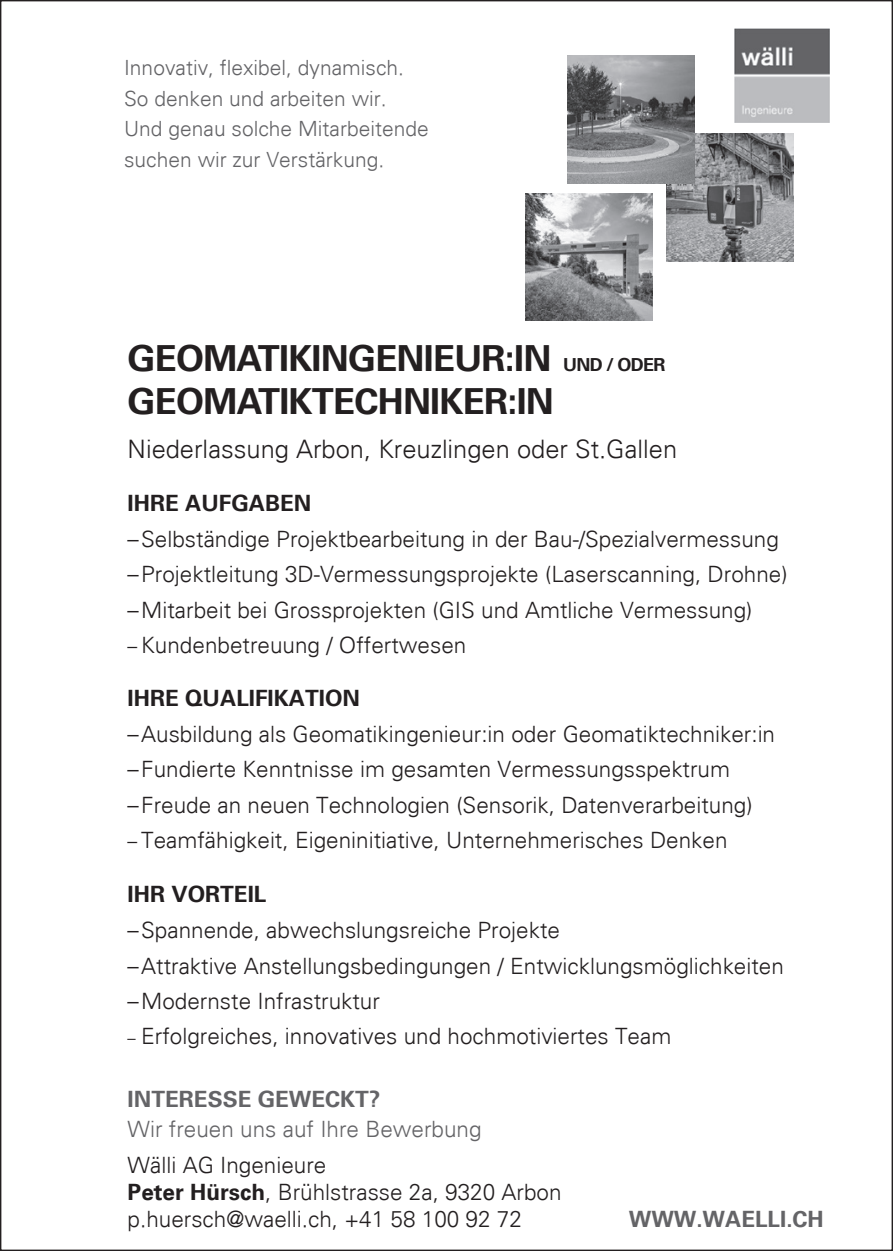
<style>
.page{position:relative;width:893px;height:1251px;background:#fff}
.page>*{position:absolute;margin:0;border:0;box-sizing:border-box;transform-origin:0 0}
.t1{font:700 36.05px/42.7px "Univers 65";letter-spacing:-.02em;color:#231f20}
.t2{font:300 25.55px "Univers 45";color:#231f20}
.t3{font:300 22.4px/35.4px "Univers 45";color:#231f20}
.t4{font:700 22.4px "Univers 65";color:#231f20}
.t5{font:700 22.4px "Univers 65";color:#646467}
.t6{font:300 22.4px "Univers 45";color:#646467}
.t7{font:300 21px/30.4px "Univers 45";color:#646467}
.s1{font-size:17.85px}
.s2{font-size:19.6px}
.s3{font-size:16.45px}
.s4{font-family:"Univers 65";font-weight:700}
</style>
<div class="page">
<img style="left:525px;top:193px;width:128px;height:128px">
<img style="left:734px;top:29px;width:96px;height:94px">
<img style="left:666px;top:133px;width:127px;height:128px">
<img style="left:567px;top:56px;width:127px;height:127px">
<p class="t7" style="left:124px;top:52px;width:306px">Innovativ, flexibel, dynamisch.<br>So denken und arbeiten wir.<br>Und genau solche Mitarbeitende suchen wir zur Verstärkung.</p>
<h1 class="t1" style="left:128px;top:337px;width:539px">GEOMATIKINGENIEUR:IN <span class="s1">UND / ODER<br></span>GEOMATIKTECHNIKER:IN</h1>
<p class="t2" style="left:128px;top:433px;width:551px">Niederlassung Arbon, Kreuzlingen oder St.Gallen</p>
<p class="t4" style="left:128px;top:490px;width:185px">IHRE AUFGABEN</p>
<p class="t3" style="left:128px;top:521px;width:661px">–Selbständige Projektbearbeitung in der Bau-/Spezialvermessung –Projektleitung 3D-Vermessungsprojekte (Laserscanning, Drohne) –Mitarbeit bei Grossprojekten (GIS und Amtliche Vermessung)</p>
<p class="t3" style="left:128px;top:627px;width:340px"><span class="s2">–</span> Kundenbetreuung / Offertwesen</p>
<p class="t4" style="left:128px;top:684px;width:234px">IHRE QUALIFIKATION</p>
<p class="t3" style="left:128px;top:716px;width:649px">–Ausbildung als Geomatikingenieur:in oder Geomatiktechniker:in –Fundierte Kenntnisse im gesamten Vermessungsspektrum –Freude an neuen Technologien (Sensorik, Datenverarbeitung)</p>
<p class="t3" style="left:128px;top:822px;width:601px"><span class="s2">–</span> Teamfähigkeit, Eigeninitiative, Unternehmerisches Denken</p>
<p class="t4" style="left:128px;top:880px;width:140px">IHR VORTEIL</p>
<p class="t3" style="left:128px;top:912px;width:658px">–Spannende, abwechslungsreiche Projekte<br>–Attraktive Anstellungsbedingungen / Entwicklungsmöglichkeiten –Modernste Infrastruktur</p>
<p class="t3" style="left:128px;top:1018px;width:545px"><span class="s3">–</span> Erfolgreiches, innovatives und hochmotiviertes Team</p>
<p class="t5" style="left:128px;top:1085px;width:254px">INTERESSE GEWECKT?</p>
<p class="t6" style="left:128px;top:1114px;width:355px">Wir freuen uns auf Ihre Bewerbung</p>
<p class="t3" style="left:128px;top:1151px;width:435px;line-height:27.3px">Wälli AG Ingenieure<br><span class="s4">Peter Hürsch</span>, Brühlstrasse 2a, 9320 Arbon p.huersch@waelli.ch, +41 58 100 92 72</p>
<p class="t5" style="left:629px;top:1205px;width:196px">WWW.WAELLI.CH</p>
</div>
